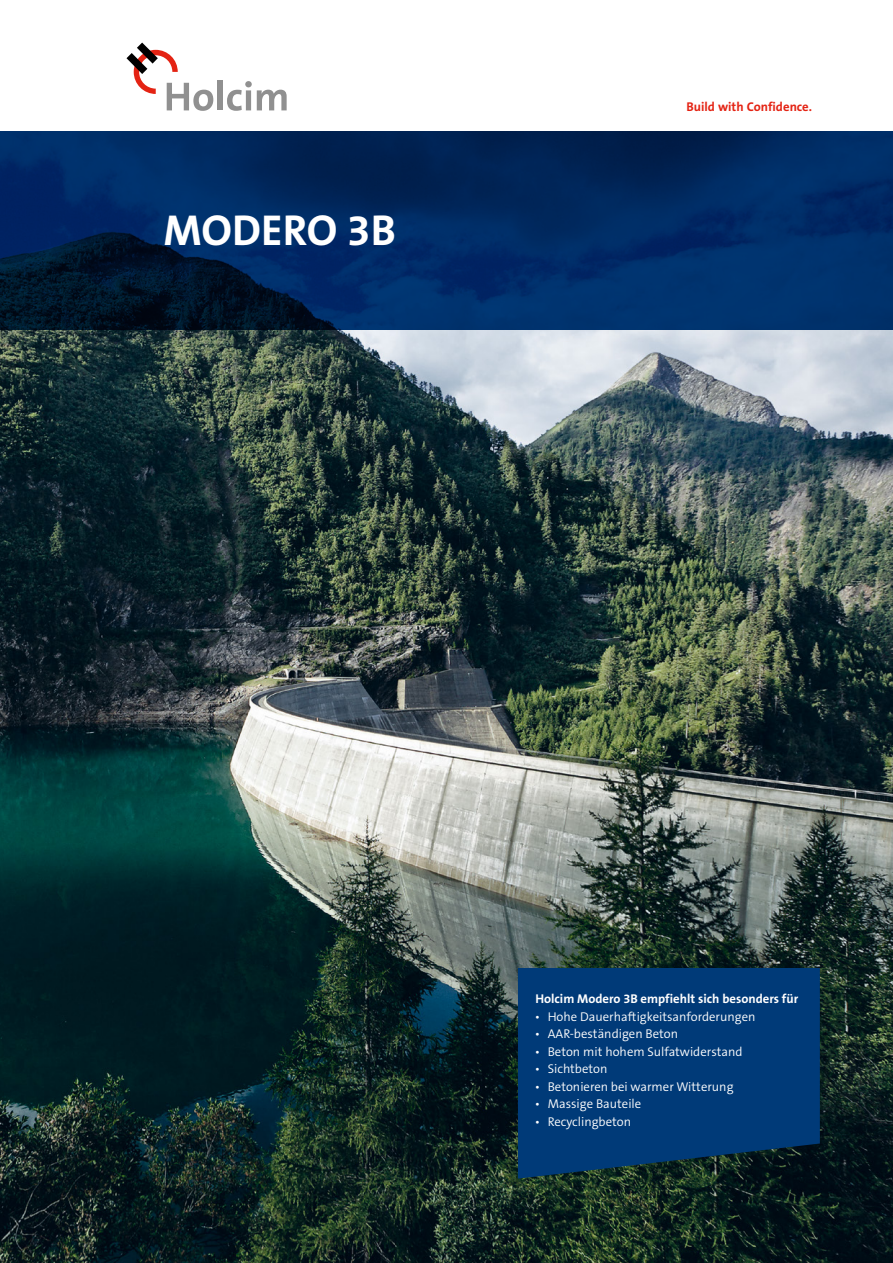
<style>
.page{position:relative;width:893px;height:1263px;background:#fff}
.page>*{position:absolute;margin:0;border:0;box-sizing:border-box;transform-origin:0 0}
.t1{font:700 43.5px "The Sans B7";color:#fff}
.t2{font:300 12.75px "The Sans B4";color:#fff}
.t3{font:700 12.75px "The Sans B7";color:#fff}
.t4{font:700 12.75px "The Sans B7";color:#e42313}
</style>
<div class="page">
<img style="left:0;top:330px;width:893px;height:933px">
<div style="left:218px;top:81px;width:5px;height:29px;background:#909090"></div>
<svg style="left:227px;top:81px;width:60px;height:30px"></svg>
<svg style="left:126px;top:43px;width:87px;height:68px"></svg>
<svg style="left:0;top:131px;width:893px;height:199px;background:#00275b"></svg>
<svg style="left:518px;top:968px;width:302px;height:210px;background:#013870"></svg>
<h1 class="t1" style="left:163px;top:207px;width:234px">MODERO 3B</h1>
<p class="t4" style="left:686px;top:100px;width:127px">Build with Confidence.</p>
<p class="t3" style="left:535px;top:992px;width:264px">Holcim Modero 3B empfiehlt sich besonders für</p>
<p class="t2" style="left:535px;top:1010px;width:222px">• Hohe Dauerhaftigkeitsanforderungen</p>
<p class="t2" style="left:535px;top:1027px;width:145px">• AAR-beständigen Beton</p>
<p class="t2" style="left:535px;top:1045px;width:209px">• Beton mit hohem Sulfatwiderstand</p>
<p class="t2" style="left:535px;top:1062px;width:74px">• Sichtbeton</p>
<p class="t2" style="left:535px;top:1080px;width:200px">• Betonieren bei warmer Witterung</p>
<p class="t2" style="left:535px;top:1097px;width:108px">• Massige Bauteile</p>
<p class="t2" style="left:535px;top:1115px;width:98px">• Recyclingbeton</p>
</div>
